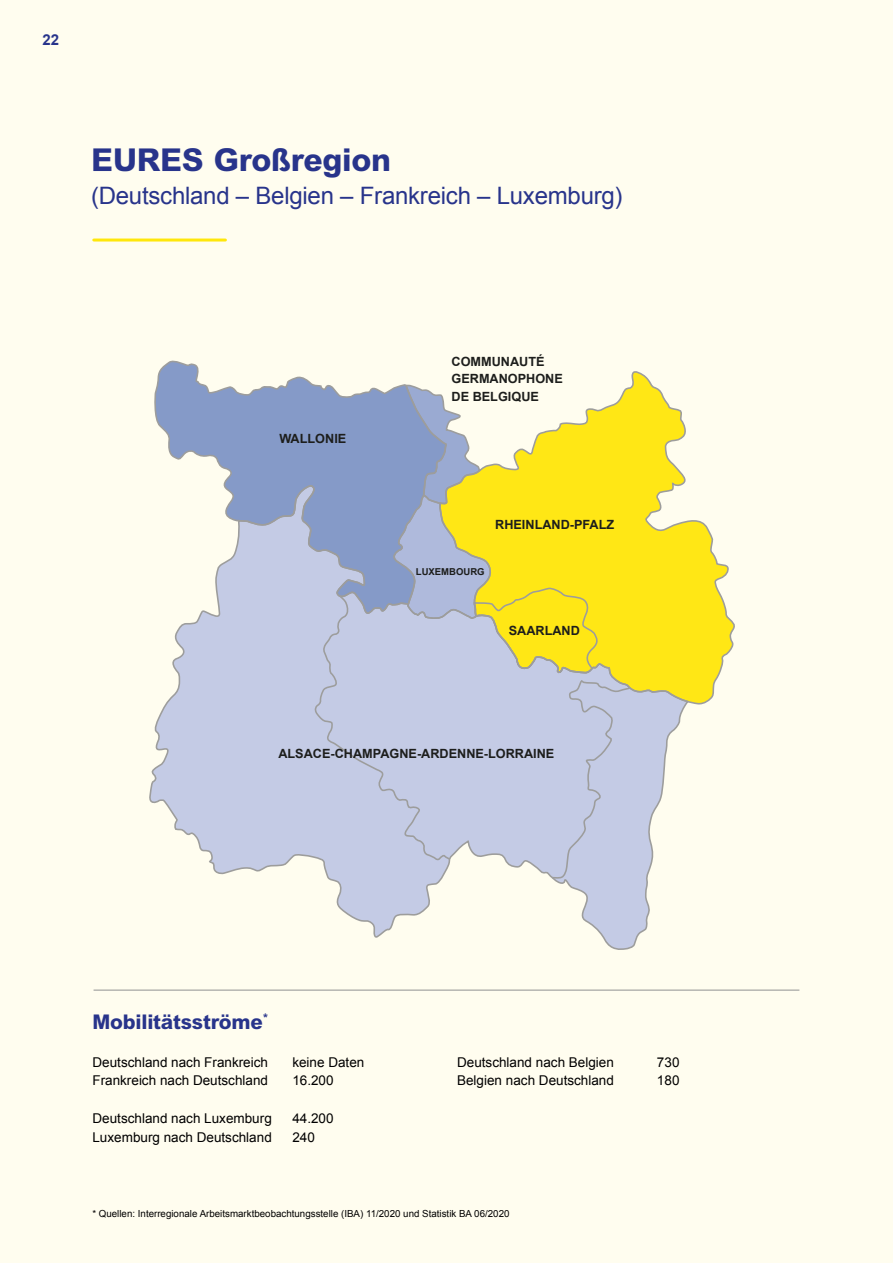
<style>
.page{position:relative;width:893px;height:1263px;background:#fffdef}
.page>*{position:absolute;margin:0;border:0;box-sizing:border-box;transform-origin:0 0}
.t1{font:800 31.5px "Arial";letter-spacing:-.01em;color:#28348b}
.t2{font:24px "Arial";letter-spacing:-.01em;color:#28348b}
.t3{font:800 20.25px "Arial";letter-spacing:-.01em;color:#28348b}
.t4{font:700 15px "Arial";color:#28348b}
.t5{font:13.5px "Arial";color:#000}
.t6{font:700 12.75px/17.4px "Arial";color:#1d1e1c}
.t7{font:9.75px "Arial";color:#000}
.t8{font:700 9.45px "Arial";color:#1d1e1c}
</style>
<div class="page">
<hr style="left:94px;top:989px;width:705px;height:2px;background:#9d9d9c">
<svg style="left:631px;top:371px;width:104px;height:333px"></svg>
<svg style="left:154px;top:360px;width:160px;height:122px"></svg>
<svg style="left:149px;top:482px;width:542px;height:468px"></svg>
<svg style="left:314px;top:384px;width:317px;height:496px;background:#cbccaf"></svg>
<hr style="left:94px;top:239px;width:131px;height:3px;background:#ffe70b">
<p class="t4" style="left:43px;top:30px;width:18px">22</p>
<h1 class="t1" style="left:91px;top:141px;width:302px">EURES Großregion</h1>
<h1 class="t2" style="left:91px;top:180px;width:533px">(Deutschland – Belgien – Frankreich – Luxemburg)</h1>
<p class="t6" style="left:279px;top:430px;width:68px">WALLONIE</p>
<p class="t6" style="left:451px;top:353px;width:113px">COMMUNAUTÉ<br>GERMANOPHONE<br>DE BELGIQUE</p>
<p class="t6" style="left:495px;top:516px;width:121px">RHEINLAND-PFALZ</p>
<p class="t8" style="left:416px;top:565px;width:70px">LUXEMBOURG</p>
<p class="t6" style="left:509px;top:623px;width:73px">SAARLAND</p>
<p class="t6" style="left:278px;top:745px;width:278px">ALSACE-CHAMPAGNE-ARDENNE-LORRAINE</p>
<h2 class="t3" style="left:92px;top:1010px;width:177px">Mobilitätsströme<sup>*</sup></h2>
<p class="t5" style="left:92px;top:1053px;width:177px">Deutschland nach Frankreich</p>
<p class="t5" style="left:292px;top:1053px;width:74px">keine Daten</p>
<p class="t5" style="left:92px;top:1072px;width:177px">Frankreich nach Deutschland</p>
<p class="t5" style="left:292px;top:1072px;width:43px">16.200</p>
<p class="t5" style="left:92px;top:1109px;width:181px">Deutschland nach Luxemburg</p>
<p class="t5" style="left:292px;top:1109px;width:43px">44.200</p>
<p class="t5" style="left:92px;top:1128px;width:181px">Luxemburg nach Deutschland</p>
<p class="t5" style="left:292px;top:1128px;width:24px">240</p>
<p class="t5" style="left:457px;top:1053px;width:158px">Deutschland nach Belgien</p>
<p class="t5" style="left:657px;top:1053px;width:24px">730</p>
<p class="t5" style="left:457px;top:1072px;width:158px">Belgien nach Deutschland</p>
<p class="t5" style="left:657px;top:1072px;width:24px">180</p>
<h2 class="t7" style="left:92px;top:1207px;width:419px">* Quellen: Interregionale Arbeitsmarktbeobachtungsstelle (IBA) 11/2020 und Statistik BA 06/2020</h2>
</div>
